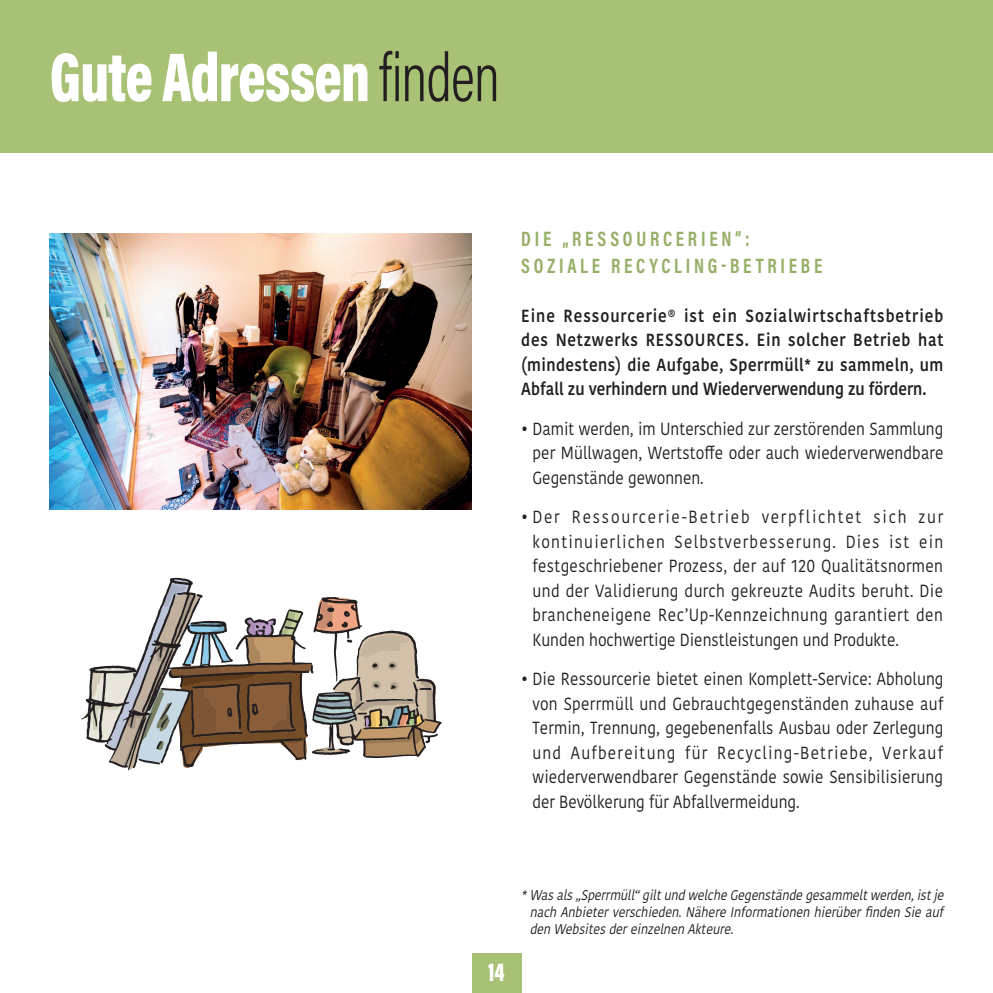
<style>
.page{position:relative;width:993px;height:993px;background:#fff}
.page>*{position:absolute;margin:0;border:0;box-sizing:border-box;transform-origin:0 0}
.t1{font:900 70px "Acumin Pro Cond";letter-spacing:-.015em;color:#fff;scale:.86 1}
.Chapeau{font:900 26.25px "Acumin Pro Cond";color:#fff;scale:.86 1}
.Espace_titre___texte{font:700 21px/26.2px "Acumin Pro Cond";letter-spacing:.2em;color:#97af69;scale:.9 1}
.Texte_continu{font:17.5px/24.5px "Kohinoor Bangla";color:#231f20;text-align:justify;scale:.88 1}
.Texte_continu-2{font:600 17.5px/24.5px "Kohinoor Bangla";color:#231f20;text-align:justify;scale:.88 1}
.Texte_continu-3{font:italic 14px/16.8px "Kohinoor Bangla";color:#231f20;text-align:justify;scale:.88 1}
.s1{font-weight:300;color:#231f20}
</style>
<div class="page">
<div style="left:471px;top:952px;width:50px;height:40px;background:#a8c275"></div>
<div style="left:0;top:0;width:992px;height:153px;background:#a8c275"></div>
<svg style="left:84px;top:577px;width:357px;height:193px"></svg>
<img style="left:50px;top:233px;width:421px;height:276px">
<p class="t1" style="left:50px;top:31px;width:525px">Gute Adressen <span class="s1">finden</span></p>
<p class="Espace_titre___texte" style="left:521px;top:225px;width:336px">DIE „RESSOURCERIEN“:<br>SOZIALE RECYCLING-BETRIEBE</p>
<p class="Texte_continu-2" style="left:521px;top:302px;width:481px">Eine Ressourcerie® ist ein Sozialwirtschaftsbetrieb des Netzwerks RESSOURCES. Ein solcher Betrieb hat (mindestens) die Aufgabe, Sperrmüll* zu sammeln, um Abfall zu verhindern und Wiederverwendung zu fördern.</p>
<p class="Texte_continu" style="left:532px;top:416px;width:468px;text-indent:-11px">• Damit werden, im Unterschied zur zerstörenden Sammlung per Müllwagen, Wertstoffe oder auch wiederverwendbare Gegenstände gewonnen.</p>
<p class="Texte_continu" style="left:532px;top:504px;width:468px;text-indent:-11px">• Der Ressourcerie-Betrieb verpflichtet sich zur kontinuierlichen Selbstverbesserung. Dies ist ein festgeschriebener Prozess, der auf 120 Qualitätsnormen und der Validierung durch gekreuzte Audits beruht. Die brancheneigene Rec’Up-Kennzeichnung garantiert den Kunden hochwertige Dienstleistungen und Produkte.</p>
<p class="Texte_continu" style="left:532px;top:666px;width:468px;text-indent:-11px">• Die Ressourcerie bietet einen Komplett-Service: Abholung von Sperrmüll und Gebrauchtgegenständen zuhause auf Termin, Trennung, gegebenenfalls Ausbau oder Zerlegung und Aufbereitung für Recycling-Betriebe, Verkauf wiederverwendbarer Gegenstände sowie Sensibilisierung der Bevölkerung für Abfallvermeidung.</p>
<p class="Chapeau" style="left:488px;top:954px;width:21px">14</p>
<p class="Texte_continu-3" style="left:529px;top:886px;width:476px;text-indent:-8px">*Wasals„Sperrmüll“giltundwelcheGegenständegesammeltwerden,istje nach Anbieterverschieden.NähereInformationen hierüberfinden Sieauf den Websitesdereinzelnen Akteure.</p>
</div>
